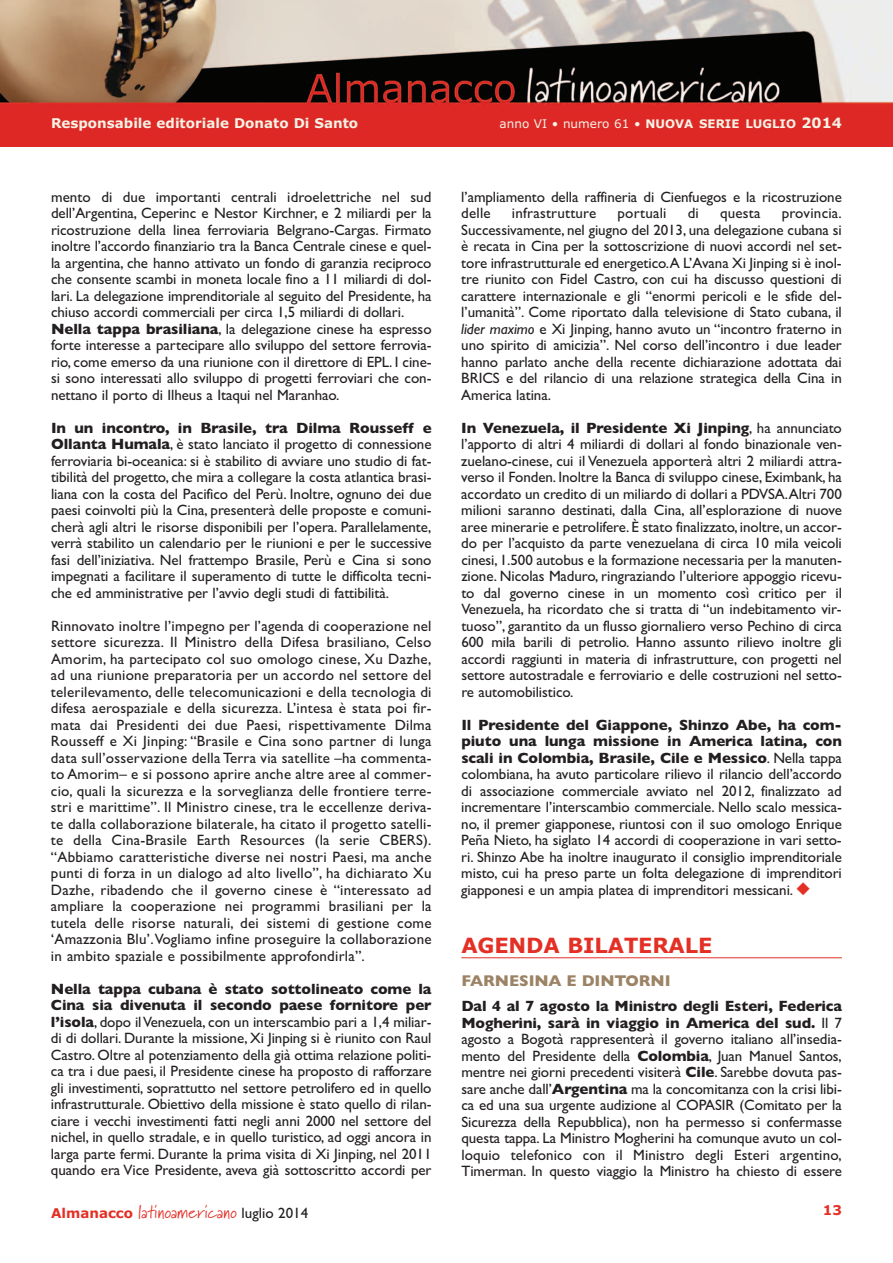
<style>
.page{position:relative;width:893px;height:1263px;background:#fff}
.page>*{position:absolute;margin:0;border:0;box-sizing:border-box;transform-origin:0 0}
.t1{font:700 21px "Verdana";letter-spacing:-.005em;color:#e42f25}
.t2{font:18px "Marydale";letter-spacing:.01em;color:#e42f25}
.t3{font:700 15.75px "Gill Sans";letter-spacing:-.005em;color:#9c8366}
.t4{font:15px/16.5px "Gill Sans";letter-spacing:-.005em;color:#231f20;text-align:justify}
.t5{font:15px "Gill Sans";letter-spacing:.015em;color:#231f20}
.t6{font:700 13.5px "Verdana";color:#f4f2e4}
.t7{font:700 13.5px "Verdana";color:#e42f25}
.t8{font:12px "Verdana";color:#f4f2e4}
.s1{font-weight:700;font-size:11.85px}
.s2{font-weight:700;font-size:14.25px}
.s3{font-weight:700}
.s4{font-style:italic}
.s5{color:#e42f25}
.s6{font-family:"Verdana";font-weight:700;font-size:13.5px}
.s7{font-family:"Gill Sans";font-size:15px;color:#231f20}
</style>
<div class="page">
<hr style="left:461px;top:957px;width:381px;height:1px;background:#e42f25">
<img style="left:0;top:0;width:893px;height:105px">
<div style="left:0;top:105px;width:893px;height:42px;background:#de2826"></div>
<p class="t6" style="left:51px;top:115px;width:309px">Responsabile editoriale Donato Di Santo</p>
<p class="t8" style="left:500px;top:117px;width:344px">anno VI • numero 61 • <span class="s1">NUOVA SERIE LUGLIO</span> <span class="s2">2014</span></p>
<p class="t4" style="left:51px;top:188px;width:382px;text-align:left">mento di due importanti centrali idroelettriche nel sud dell’Argentina, Ceperinc e Nestor Kirchner, e 2 miliardi per la ricostruzione della linea ferroviaria Belgrano-Cargas. Firmato inoltre l’accordo finanziario tra la Banca Centrale cinese e quel&shy;la argentina, che hanno attivato un fondo di garanzia reciproco che consente scambi in moneta locale fino a 11 miliardi di dol&shy;lari. La delegazione imprenditoriale al seguito del Presidente, ha chiuso accordi commerciali per circa 1,5 miliardi di dollari.<br><span class="s3">Nella tappa brasiliana</span>, la delegazione cinese ha espresso forte interesse a partecipare allo sviluppo del settore ferrovia&shy;rio, come emerso da una riunione con il direttore di EPL. I cine&shy;si sono interessati allo sviluppo di progetti ferroviari che con&shy;nettano il porto di Ilheus a Itaqui nel Maranhao.</p>
<p class="t4" style="left:51px;top:419px;width:382px"><span class="s3">In un incontro, in Brasile, tra Dilma Rousseff e Ollanta Humala</span>, è stato lanciato il progetto di connessione ferroviaria bi-oceanica: si è stabilito di avviare uno studio di fat&shy;tibilità del progetto, che mira a collegare la costa atlantica brasi&shy;liana con la costa del Pacifico del Perù. Inoltre, ognuno dei due paesi coinvolti più la Cina, presenterà delle proposte e comuni&shy;cherà agli altri le risorse disponibili per l’opera. Parallelamente, verrà stabilito un calendario per le riunioni e per le successive fasi dell’iniziativa. Nel frattempo Brasile, Perù e Cina si sono impegnati a facilitare il superamento di tutte le difficolta tecni&shy;che ed amministrative per l’avvio degli studi di fattibilità.</p>
<p class="t4" style="left:51px;top:617px;width:382px">Rinnovato inoltre l’impegno per l’agenda di cooperazione nel settore sicurezza. Il Ministro della Difesa brasiliano, Celso Amorim, ha partecipato col suo omologo cinese, Xu Dazhe, ad una riunione preparatoria per un accordo nel settore del telerilevamento, delle telecomunicazioni e della tecnologia di difesa aerospaziale e della sicurezza. L’intesa è stata poi fir&shy;mata dai Presidenti dei due Paesi, rispettivamente Dilma Rousseff e Xi Jinping: “Brasile e Cina sono partner di lunga data sull’osservazione della Terra via satellite –ha commenta&shy;to Amorim– e si possono aprire anche altre aree al commer&shy;cio, quali la sicurezza e la sorveglianza delle frontiere terre&shy;stri e marittime”. Il Ministro cinese, tra le eccellenze deriva&shy;te dalla collaborazione bilaterale, ha citato il progetto satelli&shy;te della Cina-Brasile Earth Resources (la serie CBERS). “Abbiamo caratteristiche diverse nei nostri Paesi, ma anche punti di forza in un dialogo ad alto livello”, ha dichiarato Xu Dazhe, ribadendo che il governo cinese è “interessato ad ampliare la cooperazione nei programmi brasiliani per la tutela delle risorse naturali, dei sistemi di gestione come ‘Amazzonia Blu’.Vogliamo infine proseguire la collaborazione in ambito spaziale e possibilmente approfondirla”.</p>
<p class="t4" style="left:51px;top:980px;width:382px"><span class="s3">Nella tappa cubana è stato sottolineato come la Cina sia divenuta il secondo paese fornitore per l’isola</span>, dopo il Venezuela, con un interscambio pari a 1,4 miliar&shy;di di dollari. Durante la missione, Xi Jinping si è riunito con Raul Castro. Oltre al potenziamento della già ottima relazione politi&shy;ca tra i due paesi, il Presidente cinese ha proposto di rafforzare gli investimenti, soprattutto nel settore petrolifero ed in quello infrastrutturale. Obiettivo della missione è stato quello di rilan&shy;ciare i vecchi investimenti fatti negli anni 2000 nel settore del nichel, in quello stradale, e in quello turistico, ad oggi ancora in larga parte fermi. Durante la prima visita di Xi Jinping, nel 2011 quando era Vice Presidente, aveva già sottoscritto accordi per</p>
<p class="t4" style="left:461px;top:188px;width:382px">l’ampliamento della raffineria di Cienfuegos e la ricostruzione delle</p>
<p class="t5" style="left:512px;top:204px;width:86px">infrastrutture</p>
<p class="t5" style="left:617px;top:204px;width:51px">portuali</p>
<p class="t4" style="left:688px;top:205px;width:13px">di</p>
<p class="t4" style="left:720px;top:205px;width:42px">questa</p>
<p class="t4" style="left:461px;top:205px;width:382px;text-indent:320px">provincia.<br>Successivamente, nel giugno del 2013, una delegazione cubana si è recata in Cina per la sottoscrizione di nuovi accordi nel set&shy;tore infrastrutturale ed energetico.A L’Avana Xi Jinping si è inol&shy;tre riunito con Fidel Castro, con cui ha discusso questioni di carattere internazionale e gli “enormi pericoli e le sfide del&shy;l’umanità”. Come riportato dalla televisione di Stato cubana, il <span class="s4">lider maximo</span> e Xi Jinping, hanno avuto un “incontro fraterno in uno spirito di amicizia”. Nel corso dell’incontro i due leader hanno parlato anche della recente dichiarazione adottata dai BRICS e del rilancio di una relazione strategica della Cina in America latina.</p>
<p class="t4" style="left:461px;top:419px;width:382px"><span class="s3">In Venezuela, il Presidente Xi Jinping</span>, ha annunciato l’apporto di altri 4 miliardi di dollari al fondo binazionale ven&shy;zuelano-cinese, cui il Venezuela apporterà altri 2 miliardi attra&shy;verso il Fonden. Inoltre la Banca di sviluppo cinese, Eximbank, ha accordato un credito di un miliardo di dollari a PDVSA.Altri 700 milioni saranno destinati, dalla Cina, all’esplorazione di nuove aree minerarie e petrolifere.È stato finalizzato,inoltre,un accor&shy;do per l’acquisto da parte venezuelana di circa 10 mila veicoli cinesi, 1.500 autobus e la formazione necessaria per la manuten&shy;zione. Nicolas Maduro, ringraziando l’ulteriore appoggio ricevu&shy;to dal governo cinese in un momento così critico per il Venezuela, ha ricordato che si tratta di “un indebitamento vir&shy;tuoso”, garantito da un flusso giornaliero verso Pechino di circa 600 mila barili di petrolio. Hanno assunto rilievo inoltre gli accordi raggiunti in materia di infrastrutture, con progetti nel settore autostradale e ferroviario e delle costruzioni nel setto&shy;re automobilistico.</p>
<p class="t4" style="left:461px;top:716px;width:382px"><span class="s3">Il Presidente del Giappone, Shinzo Abe, ha com&shy;piuto una lunga missione in America latina, con scali in Colombia, Brasile, Cile e Messico</span>. Nella tappa colombiana, ha avuto particolare rilievo il rilancio dell’accordo di associazione commerciale avviato nel 2012, finalizzato ad incrementare l’interscambio commerciale. Nello scalo messica&shy;no, il premer giapponese, riuntosi con il suo omologo Enrique Peña Nieto, ha siglato 14 accordi di cooperazione in vari setto&shy;ri. Shinzo Abe ha inoltre inaugurato il consiglio imprenditoriale misto, cui ha preso parte un folta delegazione di imprenditori giapponesi e un ampia platea di imprenditori messicani. <span class="s5">◆</span></p>
<h1 class="t1" style="left:461px;top:933px;width:252px">AGENDA BILATERALE</h1>
<p class="t3" style="left:461px;top:971px;width:211px">FARNESINA E DINTORNI</p>
<p class="t4" style="left:461px;top:998px;width:382px"><span class="s3">Dal 4 al 7 agosto la Ministro degli Esteri, Federica Mogherini, sarà in viaggio in America del sud.</span> Il 7 agosto a Bogotà rappresenterà il governo italiano all’insedia&shy;mento del Presidente della <span class="s3">Colombia</span>, Juan Manuel Santos, mentre nei giorni precedenti visiterà <span class="s3">Cile</span>. Sarebbe dovuta pas&shy;sare anche dall’<span class="s3">Argentina</span> ma la concomitanza con la crisi libi&shy;ca ed una sua urgente audizione al COPASIR (Comitato per la Sicurezza della Repubblica), non ha permesso si confermasse questa tappa. La Ministro Mogherini ha comunque avuto un col&shy;loquio telefonico con il Ministro degli Esteri argentino, Timerman. In questo viaggio la Ministro ha chiesto di essere</p>
<p class="t2" style="left:51px;top:1201px;width:259px"><span class="s6">Almanacco</span> latinoamericano <span class="s7">luglio 2014</span></p>
<p class="t7" style="left:823px;top:1202px;width:21px">13</p>
</div>
